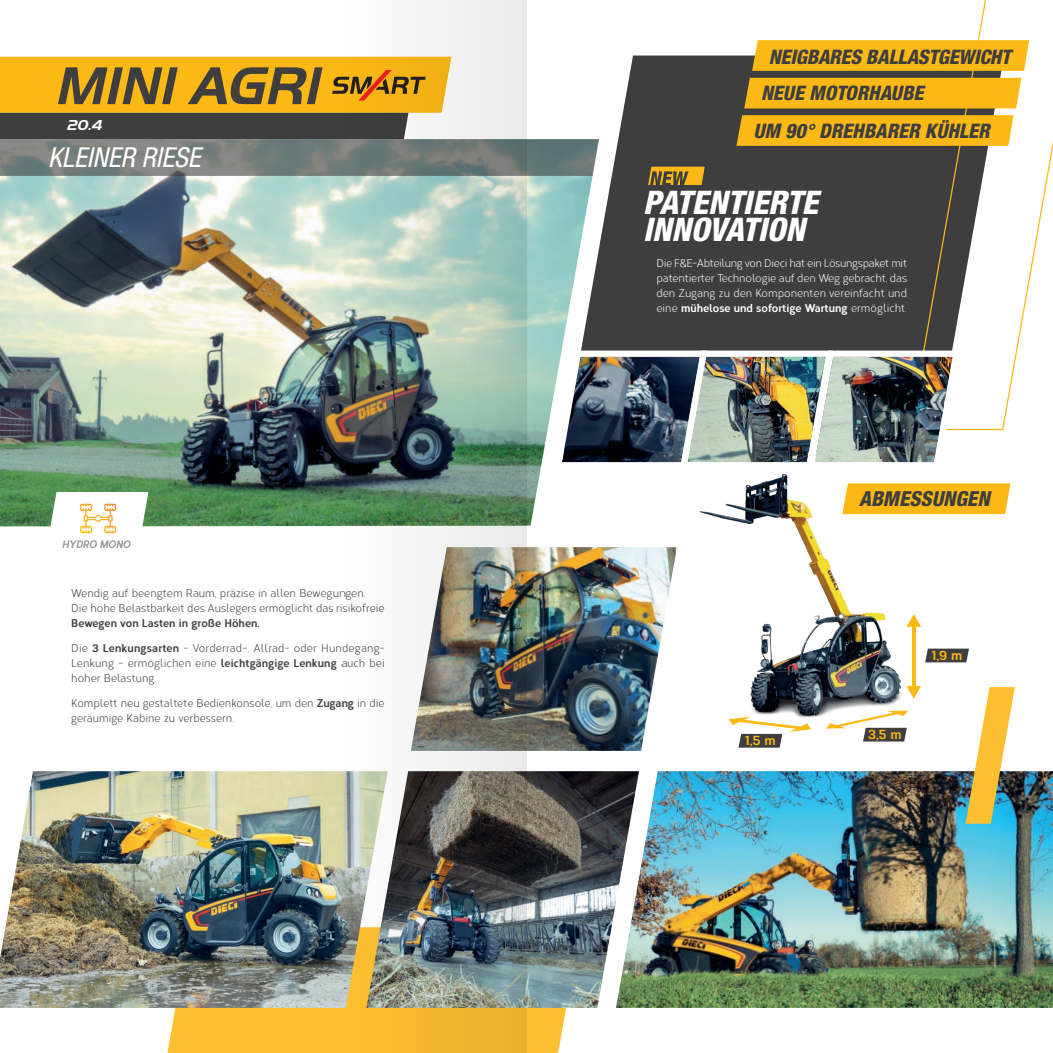
<style>
.page{position:relative;width:1053px;height:1053px;background:#fff}
.page>*{position:absolute;margin:0;border:0;box-sizing:border-box;transform-origin:0 0}
.t1{font:italic 700 55.12px "Handel Got D";color:#3e3e3f}
.t2{font:italic 800 condensed 32.5px/27.5px "Helvetica Neue LT Std";color:#fff}
.t3{font:italic condensed 27.5px "Helvetica Neue LT Std";color:#fff}
.t4{font:italic 800 condensed 20.75px "Helvetica Neue LT Std";color:#3e3e3f}
.t5{font:italic 800 condensed 20px "Helvetica Neue LT Std";letter-spacing:-.005em;color:#3e3e3f}
.t6{font:italic 700 15px "Handel Got D";color:#fff}
.Paragrafo_-_Testi_Base{font:700 13.5px "Corbert Condensed";color:#fcb814}
.Paragrafo_-_Testi_Base-2{font:11.25px/15px "Corbert Condensed";color:#3e3e3f}
.Paragrafo_-_Testi_Base-3{font:11.25px/15px "Corbert Condensed";color:#fff;text-align:justify}
.Paragrafo_-_Testi_Base-4{font:italic 700 10.75px "Corbert Condensed";letter-spacing:-.03em;color:#939598}
.s1{font-weight:700}
</style>
<div class="page">
<img style="left:0;top:176px;width:563px;height:350px">
<svg style="left:167px;top:1007px;width:413px;height:45px;background:#fcc446"></svg>
<img style="left:526px;top:771px;width:90px;height:236px">
<img style="left:616px;top:771px;width:436px;height:236px">
<img style="left:0;top:771px;width:342px;height:236px">
<svg style="left:563px;top:55px;width:440px;height:376px;background:#4f5151"></svg>
<svg style="left:908px;top:0;width:144px;height:430px"></svg>
<svg style="left:965px;top:687px;width:49px;height:136px"></svg>
<svg style="left:925px;top:648px;width:43px;height:14px"></svg>
<img style="left:526px;top:547px;width:151px;height:203px">
<img style="left:550px;top:347px;width:413px;height:125px">
<img style="left:694px;top:420px;width:219px;height:328px">
<svg style="left:726px;top:714px;width:87px;height:33px"></svg>
<svg style="left:824px;top:709px;width:85px;height:32px"></svg>
<svg style="left:911px;top:626px;width:4px;height:60px"></svg>
<svg style="left:906px;top:686px;width:15px;height:12px"></svg>
<svg style="left:906px;top:614px;width:15px;height:12px"></svg>
<svg style="left:38px;top:492px;width:110px;height:42px"></svg>
<svg style="left:0;top:57px;width:599px;height:119px;background:#b09859"></svg>
<svg style="left:648px;top:167px;width:56px;height:18px"></svg>
<div style="left:842px;top:483px;width:168px;height:31px;background:#fcb814"></div>
<svg style="left:752px;top:40px;width:277px;height:31px;background:#fab819"></svg>
<div style="left:744px;top:78px;width:277px;height:30px;background:#fcb814"></div>
<svg style="left:736px;top:115px;width:277px;height:31px;background:#f8b616"></svg>
<img style="left:342px;top:0;width:184px;height:1052px">
<p class="t1" style="left:54px;top:55px;width:279px">MINIAGRI</p>
<p class="t6" style="left:67px;top:117px;width:40px">20.4</p>
<p class="t3" style="left:48px;top:141px;width:154px">KLEINER RIESE</p>
<p class="Paragrafo_-_Testi_Base-4" style="left:62px;top:535px;width:70px">HYDRO MONO</p>
<p class="Paragrafo_-_Testi_Base-2" style="left:71px;top:584px;width:296px">Wendig auf beengtem Raum, präzise in allen Bewegungen.</p>
<p class="Paragrafo_-_Testi_Base-2" style="left:71px;top:599px;width:315px">Die hohe Belastbarkeit des Auslegers ermöglicht das risikofreie<br><span class="s1">Bewegen von Lasten in große Höhen.</span></p>
<p class="Paragrafo_-_Testi_Base-2" style="left:71px;top:639px;width:315px;text-align:justify">Die <span class="s1">3 Lenkungsarten</span> - Vorderrad-, Allrad- oder Hundegang-Lenkung – ermöglichen eine <span class="s1">leichtgängige Lenkung</span> auch bei hoher Belastung.</p>
<p class="Paragrafo_-_Testi_Base-2" style="left:71px;top:694px;width:315px">Komplett neu gestaltete Bedienkonsole, um den <span class="s1">Zugang</span> in die geräumige Kabine zu verbessern.</p>
<p class="t5" style="left:769px;top:44px;width:243px">NEIGBARES BALLASTGEWICHT</p>
<p class="t5" style="left:761px;top:81px;width:164px">NEUE MOTORHAUBE</p>
<p class="t5" style="left:753px;top:118px;width:238px">UM 90° DREHBARER KÜHLER</p>
<p class="t2" style="left:643px;top:189px;width:177px">PATENTIERTE<br>INNOVATION</p>
<p class="Paragrafo_-_Testi_Base-3" style="left:656px;top:255px;width:252px">Die F&amp;E-Abteilung von Dieci hat ein Lösungspaket mit patentierter Technologie auf den Weg gebracht, das den Zugang zu den Komponenten vereinfacht und eine <span class="s1">mühelose und sofortige Wartung</span> ermöglicht.</p>
<p class="t4" style="left:859px;top:485px;width:132px">ABMESSUNGEN</p>
<p class="Paragrafo_-_Testi_Base" style="left:745px;top:730px;width:32px">1,5 m</p>
<p class="Paragrafo_-_Testi_Base" style="left:868px;top:723px;width:35px">3,5 m</p>
<p class="Paragrafo_-_Testi_Base" style="left:931px;top:644px;width:32px">1,9 m</p>
</div>
